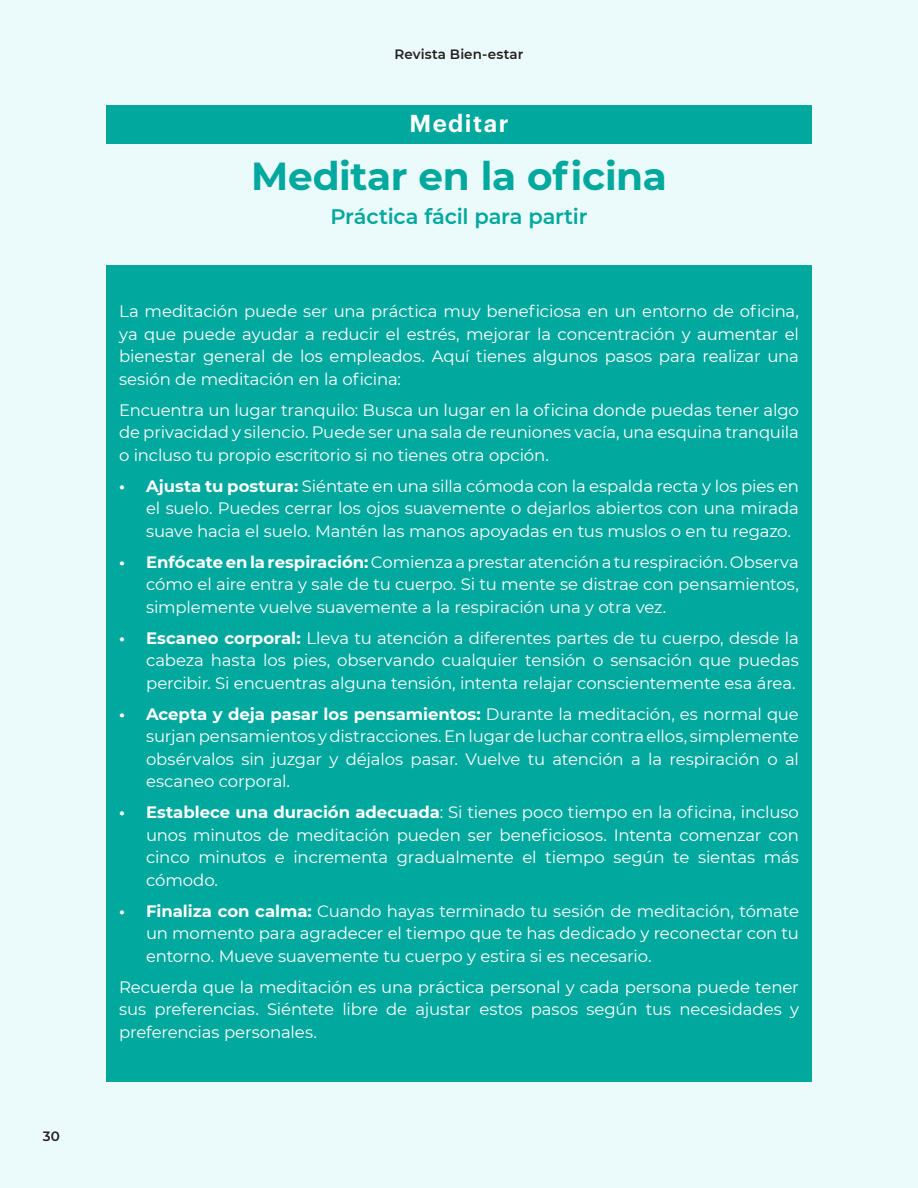
<style>
.page{position:relative;width:918px;height:1188px;background:#ebfafa}
.page>*{position:absolute;margin:0;border:0;box-sizing:border-box;transform-origin:0 0}
.t1{font:700 39px "Montserrat";letter-spacing:-.01em;color:#00a89e}
.t2{font:600 24px "Graphik";letter-spacing:.06em;color:#fff}
.t3{font:600 21px "Montserrat";letter-spacing:-.01em;color:#00a89e}
.t4{font:16.5px/22.5px "Montserrat";letter-spacing:-.01em;color:#fff;text-align:justify}
.t5{font:600 13.5px "Montserrat";letter-spacing:.01em;color:#231f20}
.s1{font-weight:700}
</style>
<div class="page">
<div style="left:106px;top:105px;width:706px;height:39px;background:#00a89e"></div>
<div style="left:106px;top:265px;width:706px;height:817px;background:#00a89e"></div>
<p class="t5" style="left:43px;top:1127px;width:19px">30</p>
<p class="t5" style="left:395px;top:45px;width:130px">Revista Bien-estar</p>
<p class="t2" style="left:410px;top:105px;width:100px">Meditar</p>
<p class="t1" style="left:251px;top:148px;width:417px">Meditar en la oficina</p>
<p class="t3" style="left:330px;top:202px;width:259px">Práctica fácil para partir</p>
<p class="t4" style="left:119px;top:299px;width:681px">La meditación puede ser una práctica muy beneficiosa en un entorno de oficina, ya que puede ayudar a reducir el estrés, mejorar la concentración y aumentar el bienestar general de los empleados. Aquí tienes algunos pasos para realizar una sesión de meditación en la oficina:</p>
<p class="t4" style="left:119px;top:398px;width:681px">Encuentra un lugar tranquilo: Busca un lugar en la oficina donde puedas tener algo de privacidad y silencio. Puede ser una sala de reuniones vacía, una esquina tranquila o incluso tu propio escritorio si no tienes otra opción.</p>
<p class="t4" style="left:146px;top:474px;width:654px;text-indent:-27px"><span class="s1">• Ajusta tu postura:</span> Siéntate en una silla cómoda con la espalda recta y los pies en el suelo. Puedes cerrar los ojos suavemente o dejarlos abiertos con una mirada suave hacia el suelo. Mantén las manos apoyadas en tus muslos o en tu regazo.</p>
<p class="t4" style="left:146px;top:550px;width:654px;text-indent:-27px"><span class="s1">• Enfócate en la respiración:</span> Comienza a prestar atención a tu respiración. Observa cómo el aire entra y sale de tu cuerpo. Si tu mente se distrae con pensamientos, simplemente vuelve suavemente a la respiración una y otra vez.</p>
<p class="t4" style="left:146px;top:626px;width:654px;text-indent:-27px"><span class="s1">• Escaneo corporal:</span> Lleva tu atención a diferentes partes de tu cuerpo, desde la cabeza hasta los pies, observando cualquier tensión o sensación que puedas percibir. Si encuentras alguna tensión, intenta relajar conscientemente esa área.</p>
<p class="t4" style="left:146px;top:702px;width:654px;text-indent:-27px"><span class="s1">• Acepta y deja pasar los pensamientos:</span> Durante la meditación, es normal que surjan pensamientos y distracciones. En lugar de luchar contra ellos, simplemente obsérvalos sin juzgar y déjalos pasar. Vuelve tu atención a la respiración o al escaneo corporal.</p>
<p class="t4" style="left:146px;top:800px;width:654px;text-indent:-27px"><span class="s1">• Establece una duración adecuada</span>: Si tienes poco tiempo en la oficina, incluso unos minutos de meditación pueden ser beneficiosos. Intenta comenzar con cinco minutos e incrementa gradualmente el tiempo según te sientas más cómodo.</p>
<p class="t4" style="left:146px;top:899px;width:654px;text-indent:-27px"><span class="s1">• Finaliza con calma:</span> Cuando hayas terminado tu sesión de meditación, tómate un momento para agradecer el tiempo que te has dedicado y reconectar con tu entorno. Mueve suavemente tu cuerpo y estira si es necesario.</p>
<p class="t4" style="left:119px;top:975px;width:681px">Recuerda que la meditación es una práctica personal y cada persona puede tener sus preferencias. Siéntete libre de ajustar estos pasos según tus necesidades y preferencias personales.</p>
</div>
